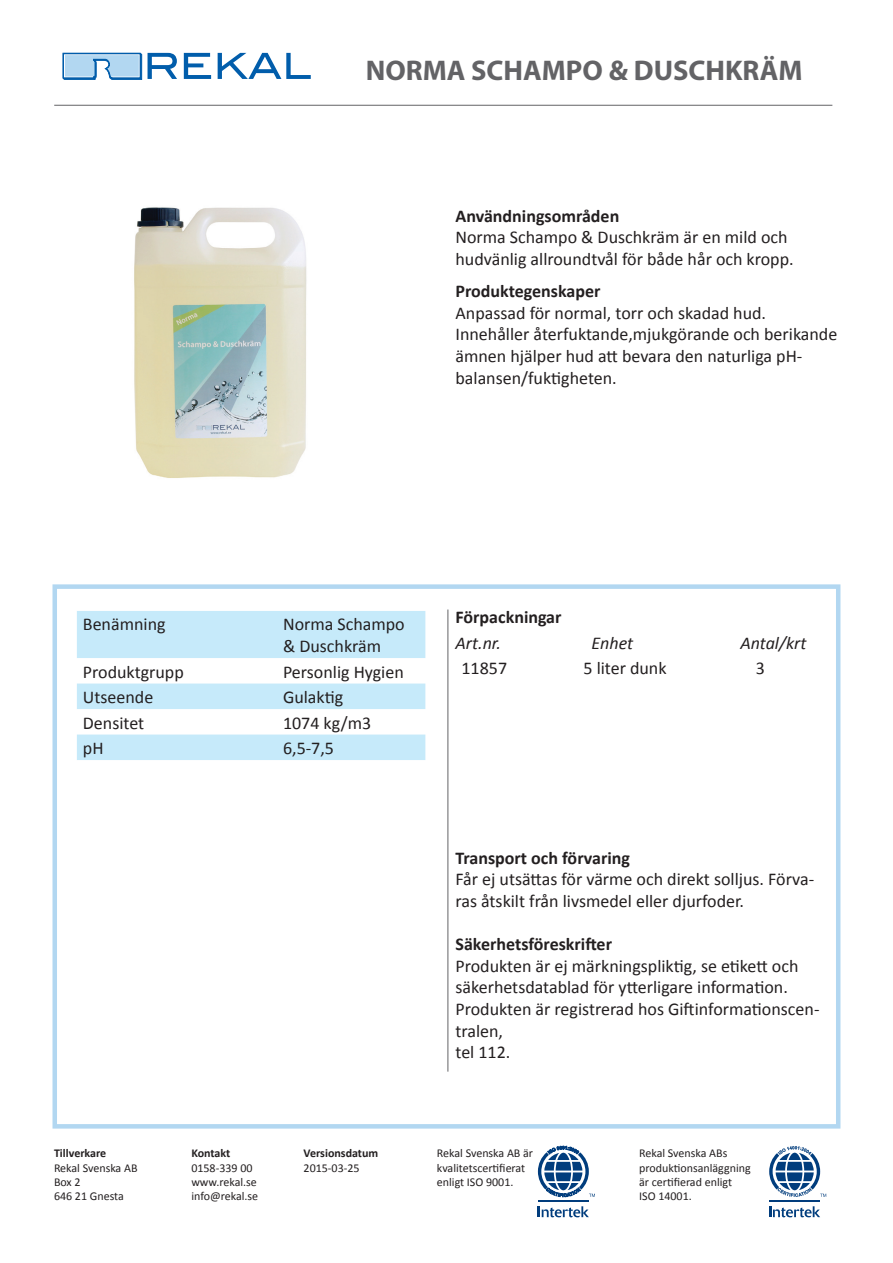
<style>
.page{position:relative;width:893px;height:1263px;background:#fff}
.page>*{position:absolute;margin:0;border:0;box-sizing:border-box;transform-origin:0 0}
.t1{font:700 28.5px "Myriad Pro";color:#636366}
.t2{font:18px/21.6px "Calibri";color:#231f20}
.t3{font:700 18px "Calibri";color:#231f20}
.t4{font:italic 18px "Calibri";color:#231f20}
.t5{font:12px/14.4px "Calibri";color:#231f20}
.t6{font:700 12px "Calibri";color:#231f20}
</style>
<div class="page">
<div style="left:52px;top:584px;width:788px;height:544px;border:4px solid #b2d7f1"></div>
<img style="left:134px;top:207px;width:173px;height:271px">
<svg style="left:148px;top:53px;width:29px;height:26px"></svg>
<svg style="left:184px;top:53px;width:27px;height:26px"></svg>
<svg style="left:218px;top:53px;width:93px;height:26px"></svg>
<svg style="left:63px;top:53px;width:79px;height:26px;background:#9dc6e5"></svg>
<hr style="left:54px;top:105px;width:778px;height:1px;background:#636366">
<hr style="left:447px;top:609px;width:1px;height:462px;background:#636366">
<svg style="left:77px;top:611px;width:348px;height:149px;fill:#c6eafa"></svg>
<svg style="left:769px;top:1206px;width:51px;height:11px"></svg>
<hr style="left:769px;top:1201px;width:51px;height:1px;background:#013d7d">
<svg style="left:769px;top:1146px;width:57px;height:51px"></svg>
<svg style="left:538px;top:1206px;width:51px;height:11px"></svg>
<hr style="left:538px;top:1201px;width:51px;height:1px;background:#013d7d">
<svg style="left:538px;top:1146px;width:57px;height:51px"></svg>
<h1 class="t1" style="left:366px;top:52px;width:438px">NORMA SCHAMPO &amp; DUSCHKRÄM</h1>
<p class="t3" style="left:455px;top:204px;width:165px">Användningsområden</p>
<p class="t2" style="left:455px;top:227px;width:340px">Norma Schampo &amp; Duschkräm är en mild och hudvänlig allroundtvål för både hår och kropp.</p>
<p class="t3" style="left:455px;top:280px;width:147px">Produktegenskaper</p>
<p class="t2" style="left:455px;top:302px;width:383px">Anpassad för normal, torr och skadad hud.<br>Innehåller återfuktande,mjukgörande och berikande ämnen hjälper hud att bevara den naturliga pH&shy;balansen/fuktigheten.</p>
<p class="t2" style="left:83px;top:614px;width:84px">Benämning</p>
<p class="t2" style="left:283px;top:614px;width:123px">Norma Schampo &amp; Duschkräm</p>
<p class="t2" style="left:83px;top:661px;width:102px">Produktgrupp</p>
<p class="t2" style="left:283px;top:661px;width:122px">Personlig Hygien</p>
<p class="t2" style="left:83px;top:686px;width:72px">Utseende</p>
<p class="t2" style="left:283px;top:686px;width:62px">Gulaktig</p>
<p class="t2" style="left:83px;top:712px;width:63px">Densitet</p>
<p class="t2" style="left:283px;top:712px;width:90px">1074 kg/m3</p>
<p class="t2" style="left:83px;top:737px;width:22px">pH</p>
<p class="t2" style="left:283px;top:737px;width:53px">6,5-7,5</p>
<p class="t3" style="left:455px;top:605px;width:108px">Förpackningar</p>
<p class="t4" style="left:455px;top:630px;width:47px">Art.nr.</p>
<p class="t4" style="left:592px;top:630px;width:43px">Enhet</p>
<p class="t4" style="left:740px;top:630px;width:68px">Antal/krt</p>
<p class="t2" style="left:461px;top:657px;width:47px">11857</p>
<p class="t2" style="left:583px;top:657px;width:85px">5 liter dunk</p>
<p class="t2" style="left:756px;top:657px;width:11px">3</p>
<p class="t6" style="left:54px;top:1145px;width:54px">Tillverkare</p>
<p class="t5" style="left:54px;top:1160px;width:85px">Rekal Svenska AB<br>Box 2<br>646 21 Gnesta</p>
<p class="t6" style="left:191px;top:1145px;width:40px">Kontakt</p>
<p class="t5" style="left:191px;top:1160px;width:68px">0158-339 00 www.rekal.se info@rekal.se</p>
<p class="t6" style="left:304px;top:1145px;width:76px">Versionsdatum</p>
<p class="t5" style="left:304px;top:1160px;width:58px">2015-03-25</p>
<p class="t3" style="left:455px;top:846px;width:176px">Transport och förvaring</p>
<p class="t2" style="left:455px;top:868px;width:360px">Får ej utsättas för värme och direkt solljus. Förva&shy;ras åtskilt från livsmedel eller djurfoder.</p>
<p class="t3" style="left:455px;top:932px;width:158px">Säkerhetsföreskrifter</p>
<p class="t2" style="left:455px;top:955px;width:365px">Produkten är ej märkningspliktig, se etikett och säkerhetsdatablad för ytterligare information.<br>Produkten är registrerad hos Giftinformationscen&shy;tralen,<br>tel 112.</p>
<p class="t5" style="left:437px;top:1146px;width:98px">Rekal Svenska AB är kvalitetscertifierat enligt ISO 9001.</p>
<p class="t5" style="left:639px;top:1146px;width:113px">Rekal Svenska ABs produktionsanläggning är certifierad enligt<br>ISO 14001.</p>
</div>
